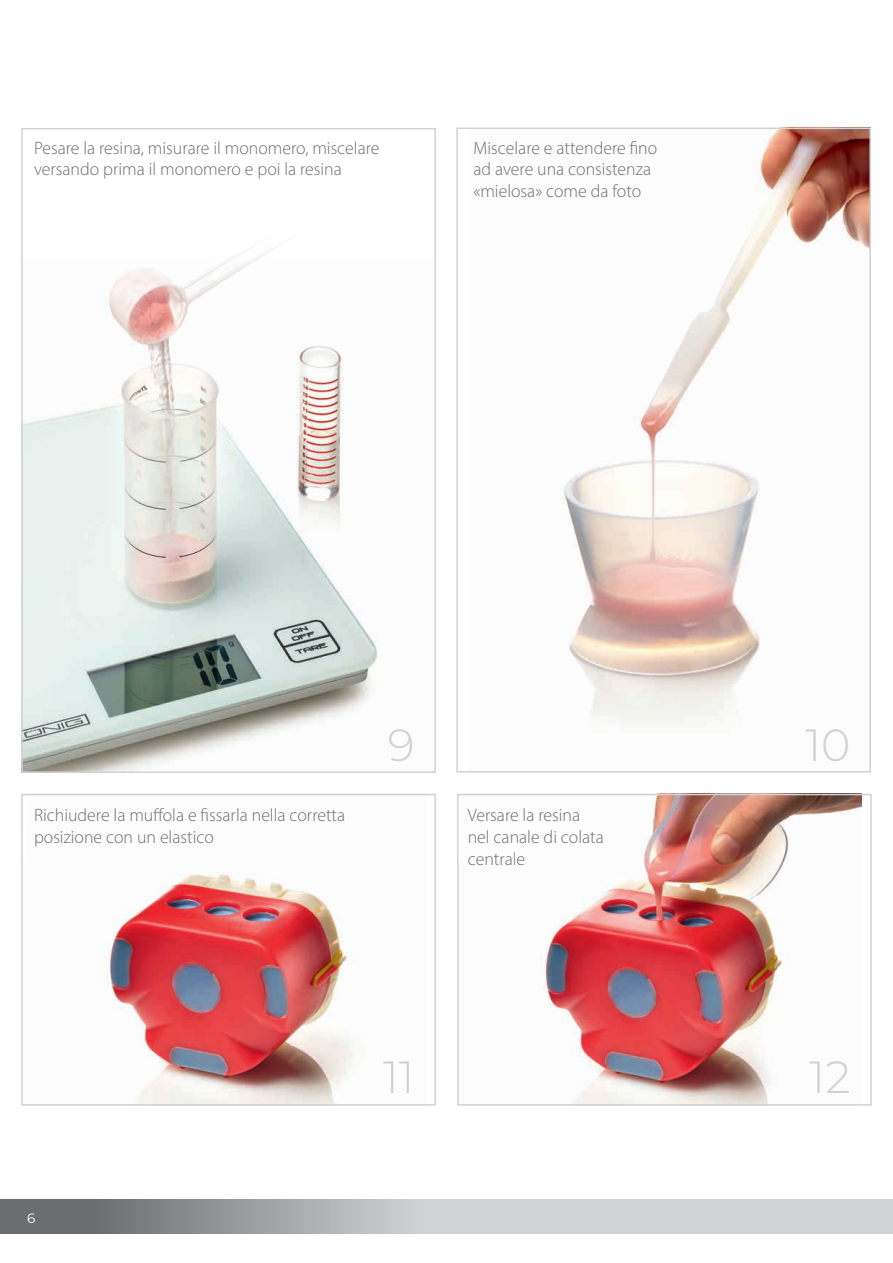
<style>
.page{position:relative;width:893px;height:1263px;background:#fff}
.page>*{position:absolute;margin:0;border:0;box-sizing:border-box;transform-origin:0 0}
.text{font:100 45px "Montserrat";color:#d1d2d4}
.text-2{font:300 18px/21.6px "Myriad Pro";color:#6c6d70}
.t1{font:100 13.5px "Montserrat";color:#fff}
</style>
<div class="page">
<div style="left:0;top:1199px;width:62px;height:34px;background:#6c6d70"></div>
<svg style="left:64px;top:1199px;width:829px;height:34px;background:#b9babc"></svg>
<img style="left:107px;top:873px;width:248px;height:230px">
<div style="left:21px;top:794px;width:415px;height:312px;border:2px solid #d1d2d4"></div>
<img style="left:542px;top:797px;width:320px;height:306px">
<div style="left:457px;top:794px;width:415px;height:312px;border:2px solid #d1d2d4"></div>
<img style="left:24px;top:248px;width:354px;height:522px">
<div style="left:21px;top:128px;width:415px;height:645px;border:2px solid #d1d2d4"></div>
<img style="left:562px;top:131px;width:306px;height:591px">
<div style="left:456px;top:128px;width:415px;height:644px;border:2px solid #d1d2d4"></div>
<p class="text-2" style="left:34px;top:137px;width:347px">Pesare la resina, misurare il monomero, miscelare versando prima il monomero e poi la resina</p>
<p class="text-2" style="left:473px;top:137px;width:185px">Miscelare e attendere fino</p>
<p class="text-2" style="left:473px;top:158px;width:179px">ad avere una consistenza</p>
<p class="text-2" style="left:473px;top:180px;width:169px">«mielosa» come da foto</p>
<p class="text" style="left:388px;top:715px;width:28px">9</p>
<p class="text" style="left:805px;top:715px;width:47px">10</p>
<p class="text-2" style="left:34px;top:804px;width:313px">Richiudere la muffola e fissarla nella corretta posizione con un elastico</p>
<p class="text-2" style="left:468px;top:804px;width:114px">Versare la resina</p>
<p class="text-2" style="left:468px;top:826px;width:138px">nel canale di colata</p>
<p class="text-2" style="left:468px;top:847px;width:59px">centrale</p>
<p class="t1" style="left:27px;top:1209px;width:10px">6</p>
<p class="text" style="left:383px;top:1047px;width:33px">11</p>
<p class="text" style="left:810px;top:1047px;width:42px">12</p>
</div>
